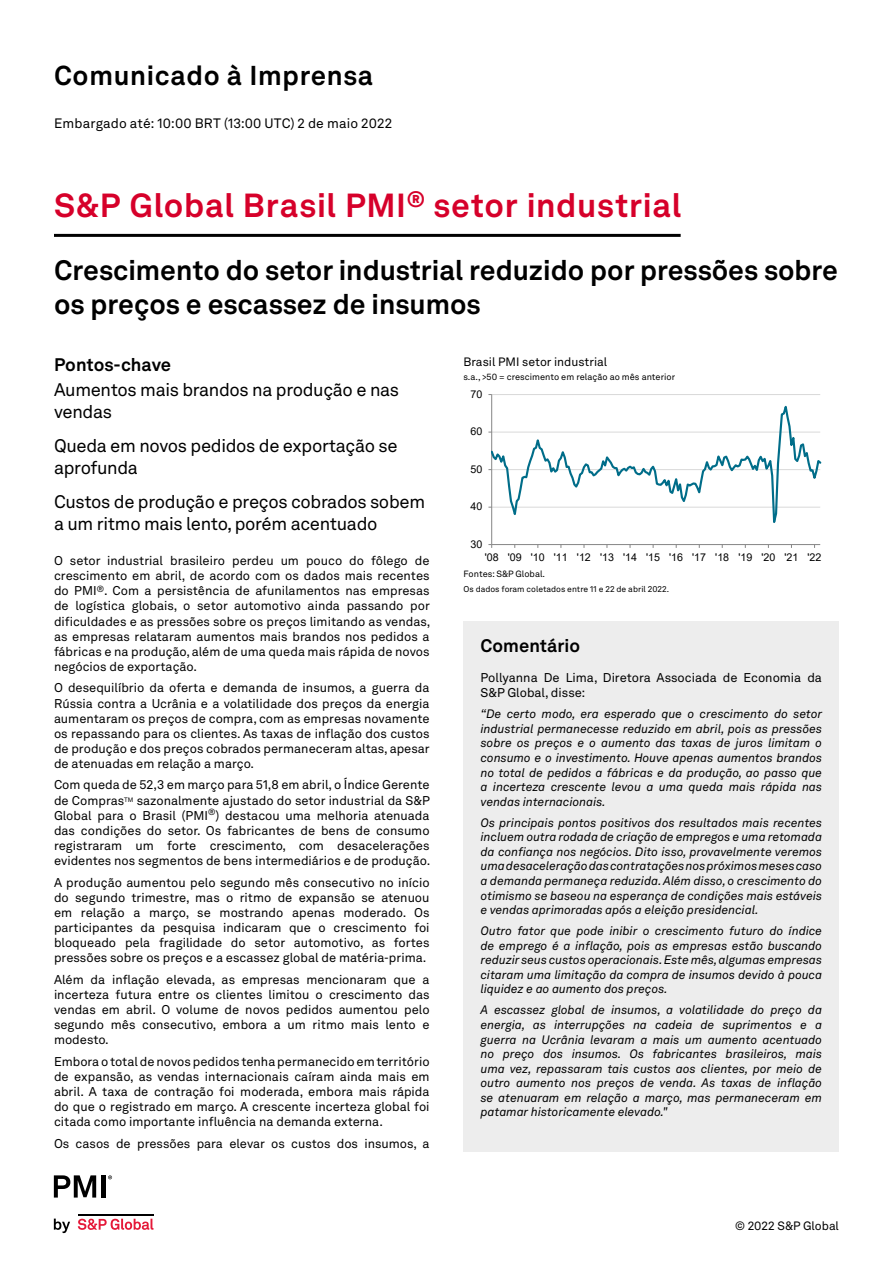
<style>
.page{position:relative;width:893px;height:1263px;background:#fff}
.page>*{position:absolute;margin:0;border:0;box-sizing:border-box;transform-origin:0 0}
.t1{font:700 33px "Akkurat LL";letter-spacing:.02em;color:#d6002a}
.t2{font:700 27.75px/33.3px "Akkurat LL";color:#000}
.t3{font:700 27px "Akkurat LL";letter-spacing:.025em;color:#000}
.t4{font:18px/21.6px "Akkurat LL";letter-spacing:-.02em;color:#000}
.t5{font:700 18px "Akkurat LL";color:#000}
.t6{font:13.5px "Akkurat LL";letter-spacing:.01em;color:#000}
.t7{font:12.6px/15.1px "Akkurat LL";color:#000;text-align:justify}
.t8{font:italic 12.15px/14.5px "Akkurat LL";color:#000;text-align:justify}
.t9{font:12px "Akkurat LL";color:#000}
.t10{font:10.65px "Arial";color:#000}
.t11{font:9px "Akkurat LL";color:#000}
.t12{font:8.4px "Akkurat LL";color:#000}
</style>
<div class="page">
<hr style="left:492px;top:394px;width:328px;height:1px;background:#d9d9d9">
<hr style="left:491px;top:395px;width:1px;height:149px;background:#868686">
<hr style="left:492px;top:544px;width:328px;height:1px;background:#868686">
<svg style="left:492px;top:397px;width:329px;height:141px"></svg>
<hr style="left:54px;top:234px;width:627px;height:3px;background:#000">
<div style="left:464px;top:621px;width:375px;height:51px;background:#ededed"></div>
<div style="left:463px;top:672px;width:376px;height:480px;background:#ededed"></div>
<svg style="left:54px;top:1218px;width:16px;height:15px"></svg>
<svg style="left:78px;top:1218px;width:75px;height:12px"></svg>
<hr style="left:78px;top:1213px;width:75px;height:2px;background:#000">
<svg style="left:54px;top:1175px;width:42px;height:22px"></svg>
<div style="left:101px;top:1175px;width:5px;height:22px;background:#000"></div>
<svg style="left:108px;top:1175px;width:4px;height:4px"></svg>
<h3 class="t3" style="left:54px;top:55px;width:321px">Comunicado à Imprensa</h3>
<p class="t6" style="left:54px;top:113px;width:340px">Embargado até: 10:00 BRT (13:00 UTC) 2 de maio 2022</p>
<h1 class="t1" style="left:54px;top:180px;width:629px">S&amp;P Global Brasil PMI<sup>®</sup> setor industrial</h1>
<h2 class="t2" style="left:54px;top:252px;width:786px">Crescimento do setor industrial reduzido por pressões sobre os preços e escassez de insumos</h2>
<h3 class="t5" style="left:54px;top:351px;width:119px">Pontos-chave</h3>
<p class="t9" style="left:463px;top:353px;width:145px">Brasil PMI setor industrial</p>
<p class="t11" style="left:463px;top:370px;width:213px">s.a., &gt;50 = crescimento em relação ao mês anterior</p>
<h3 class="t4" style="left:54px;top:378px;width:347px">Aumentos mais brandos na produção e nas vendas</h3>
<h3 class="t4" style="left:54px;top:434px;width:345px">Queda em novos pedidos de exportação se aprofunda</h3>
<h3 class="t4" style="left:54px;top:490px;width:373px">Custos de produção e preços cobrados sobem a um ritmo mais lento, porém acentuado</h3>
<p class="t10" style="left:471px;top:387px;width:13px">70</p>
<p class="t10" style="left:471px;top:424px;width:13px">60</p>
<p class="t10" style="left:471px;top:462px;width:13px">50</p>
<p class="t10" style="left:471px;top:499px;width:13px">40</p>
<p class="t7" style="left:54px;top:552px;width:378px">O setor industrial brasileiro perdeu um pouco do fôlego de crescimento em abril, de acordo com os dados mais recentes do PMI<sup>®</sup>. Com a persistência de afunilamentos nas empresas de logística globais, o setor automotivo ainda passando por dificuldades e as pressões sobre os preços limitando as vendas, as empresas relataram aumentos mais brandos nos pedidos a fábricas e na produção, além de uma queda mais rápida de novos negócios de exportação.</p>
<p class="t7" style="left:54px;top:680px;width:377px">O desequilíbrio da oferta e demanda de insumos, a guerra da Rússia contra a Ucrânia e a volatilidade dos preços da energia aumentaram os preços de compra, com as empresas novamente os repassando para os clientes. As taxas de inflação dos custos de produção e dos preços cobrados permaneceram altas, apesar de atenuadas em relação a março.</p>
<p class="t7" style="left:54px;top:777px;width:378px">Com queda de 52,3 em março para 51,8 em abril, o Índice Gerente de Compras<sup>TM</sup> sazonalmente ajustado do setor industrial da S&amp;P Global para o Brasil (PMI<sup>®</sup>) destacou uma melhoria atenuada das condições do setor. Os fabricantes de bens de consumo registraram um forte crescimento, com desacelerações evidentes nos segmentos de bens intermediários e de produção.</p>
<p class="t7" style="left:54px;top:874px;width:377px">A produção aumentou pelo segundo mês consecutivo no início do segundo trimestre, mas o ritmo de expansão se atenuou em relação a março, se mostrando apenas moderado. Os participantes da pesquisa indicaram que o crescimento foi bloqueado pela fragilidade do setor automotivo, as fortes pressões sobre os preços e a escassez global de matéria-prima.</p>
<p class="t7" style="left:54px;top:971px;width:377px">Além da inflação elevada, as empresas mencionaram que a incerteza futura entre os clientes limitou o crescimento das vendas em abril. O volume de novos pedidos aumentou pelo segundo mês consecutivo, embora a um ritmo mais lento e modesto.</p>
<p class="t7" style="left:54px;top:1053px;width:377px">Embora o total de novos pedidos tenha permanecido em território de expansão, as vendas internacionais caíram ainda mais em abril. A taxa de contração foi moderada, embora mais rápida do que o registrado em março. A crescente incerteza global foi citada como importante influência na demanda externa.</p>
<p class="t7" style="left:54px;top:1135px;width:377px">Os casos de pressões para elevar os custos dos insumos, a</p>
<p class="t10" style="left:471px;top:537px;width:13px">30</p>
<p class="t10" style="left:485px;top:550px;width:338px">'08 '09 '10 '11 '12 '13 '14 '15 '16 '17 '18 '19 '20 '21 '22</p>
<p class="t11" style="left:463px;top:567px;width:83px">Fontes: S&amp;P Global.</p>
<p class="t12" style="left:463px;top:582px;width:207px">Os dados foram coletados entre 11 e 22 de abril 2022.</p>
<h3 class="t5" style="left:481px;top:632px;width:101px">Comentário</h3>
<p class="t7" style="left:480px;top:669px;width:343px">Pollyanna De Lima, Diretora Associada de Economia da<br>S&amp;P Global, disse:</p>
<p class="t8" style="left:480px;top:706px;width:343px">“De certo modo, era esperado que o crescimento do setor industrial permanecesse reduzido em abril, pois as pressões sobre os preços e o aumento das taxas de juros limitam o consumo e o investimento. Houve apenas aumentos brandos no total de pedidos a fábricas e da produção, ao passo que a incerteza crescente levou a uma queda mais rápida nas vendas internacionais.</p>
<p class="t8" style="left:480px;top:814px;width:343px">Os principais pontos positivos dos resultados mais recentes incluem outra rodada de criação de empregos e uma retomada da confiança nos negócios. Dito isso, provavelmente veremos uma desaceleração das contratações nos próximos meses caso a demanda permaneça reduzida. Além disso, o crescimento do otimismo se baseou na esperança de condições mais estáveis e vendas aprimoradas após a eleição presidencial.</p>
<p class="t8" style="left:480px;top:923px;width:343px">Outro fator que pode inibir o crescimento futuro do índice de emprego é a inflação, pois as empresas estão buscando reduzir seus custos operacionais. Este mês, algumas empresas citaram uma limitação da compra de insumos devido à pouca liquidez e ao aumento dos preços.</p>
<p class="t8" style="left:480px;top:1002px;width:343px">A escassez global de insumos, a volatilidade do preço da energia, as interrupções na cadeia de suprimentos e a guerra na Ucrânia levaram a mais um aumento acentuado no preço dos insumos. Os fabricantes brasileiros, mais uma vez, repassaram tais custos aos clientes, por meio de outro aumento nos preços de venda. As taxas de inflação se atenuaram em relação a março, mas permaneceram em patamar historicamente elevado."</p>
<p class="t9" style="left:735px;top:1216px;width:105px">© 2022 S&amp;P Global</p>
</div>
